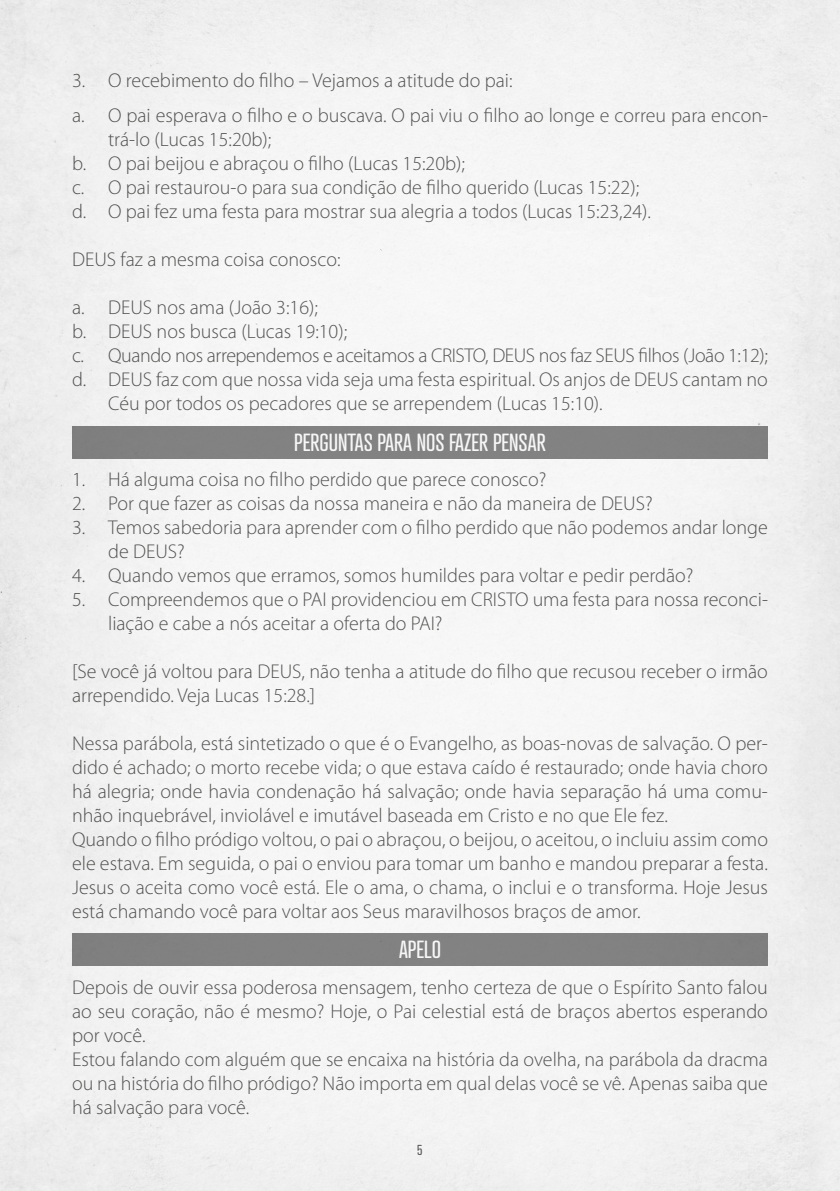
<style>
.page{position:relative;width:840px;height:1191px;background:#fff}
.page>*{position:absolute;margin:0;border:0;box-sizing:border-box;transform-origin:0 0}
.t1{font:24px "Atrament";color:#fff}
.t2{font:300 20px/24px "Myriad Pro";color:#575756}
.t3{font:300 20px "Myriad Pro";letter-spacing:-.02em;color:#575756}
.t4{font:14px "Atrament";color:#575756}
</style>
<div class="page">
<div style="left:72px;top:426px;width:695px;height:32px;background:#878787"></div>
<div style="left:72px;top:933px;width:695px;height:33px;background:#878787"></div>
<p class="t2" style="left:72px;top:63px;width:697px;line-height:35.4px">3. O recebimento do filho – Vejamos a atitude do pai:<br>a. O pai esperava o filho e o buscava. O pai viu o filho ao longe e correu para encon-</p>
<p class="t2" style="left:72px;top:128px;width:580px;text-indent:36px">trá-lo (Lucas 15:20b);<br>b. O pai beijou e abraçou o filho (Lucas 15:20b);<br>c. O pai restaurou-o para sua condição de filho querido (Lucas 15:22); d. O pai fez uma festa para mostrar sua alegria a todos (Lucas 15:23,24).</p>
<p class="t2" style="left:72px;top:248px;width:270px">DEUS faz a mesma coisa conosco:</p>
<p class="t2" style="left:72px;top:296px;width:247px">a. DEUS nos ama (João 3:16);</p>
<p class="t2" style="left:72px;top:320px;width:276px">b. DEUS nos busca (Lucas 19:10);</p>
<p class="t3" style="left:72px;top:345px;width:696px">c. Quando nos arrependemos e aceitamos a CRISTO, DEUS nos faz SEUS filhos (João 1:12);</p>
<p class="t2" style="left:72px;top:368px;width:697px">d. DEUS faz com que nossa vida seja uma festa espiritual. Os anjos de DEUS cantam no</p>
<p class="t2" style="left:108px;top:392px;width:496px">Céu por todos os pecadores que se arrependem (Lucas 15:10).</p>
<p class="t1" style="left:294px;top:427px;width:253px">PERGUNTAS PARA NOS FAZER PENSAR</p>
<p class="t2" style="left:72px;top:467px;width:475px">1. Há alguma coisa no filho perdido que parece conosco?</p>
<p class="t2" style="left:72px;top:491px;width:582px">2. Por que fazer as coisas da nossa maneira e não da maneira de DEUS?</p>
<p class="t2" style="left:108px;top:515px;width:661px;text-indent:-36px">3. Temos sabedoria para aprender com o filho perdido que não podemos andar longe de DEUS?</p>
<p class="t2" style="left:72px;top:563px;width:622px">4. Quando vemos que erramos, somos humildes para voltar e pedir perdão?</p>
<p class="t2" style="left:108px;top:587px;width:661px;text-indent:-36px">5. Compreendemos que o PAI providenciou em CRISTO uma festa para nossa reconci&shy;liação e cabe a nós aceitar a oferta do PAI?</p>
<p class="t2" style="left:72px;top:659px;width:697px">[Se você já voltou para DEUS, não tenha a atitude do filho que recusou receber o irmão arrependido. Veja Lucas 15:28.]</p>
<p class="t2" style="left:72px;top:731px;width:697px">Nessa parábola, está sintetizado o que é o Evangelho, as boas-novas de salvação. O per&shy;dido é achado; o morto recebe vida; o que estava caído é restaurado; onde havia choro há alegria; onde havia condenação há salvação; onde havia separação há uma comu&shy;nhão inquebrável, inviolável e imutável baseada em Cristo e no que Ele fez.<br>Quando o filho pródigo voltou, o pai o abraçou, o beijou, o aceitou, o incluiu assim como ele estava. Em seguida, o pai o enviou para tomar um banho e mandou preparar a festa.<br>Jesus o aceita como você está. Ele o ama, o chama, o inclui e o transforma. Hoje Jesus está chamando você para voltar aos Seus maravilhosos braços de amor.</p>
<p class="t1" style="left:399px;top:935px;width:43px">APELO</p>
<p class="t2" style="left:72px;top:975px;width:697px">Depois de ouvir essa poderosa mensagem, tenho certeza de que o Espírito Santo falou ao seu coração, não é mesmo? Hoje, o Pai celestial está de braços abertos esperando por você.<br>Estou falando com alguém que se encaixa na história da ovelha, na parábola da dracma ou na história do filho pródigo? Não importa em qual delas você se vê. Apenas saiba que há salvação para você.</p>
<p class="t4" style="left:417px;top:1141px;width:7px">5</p>
</div>
